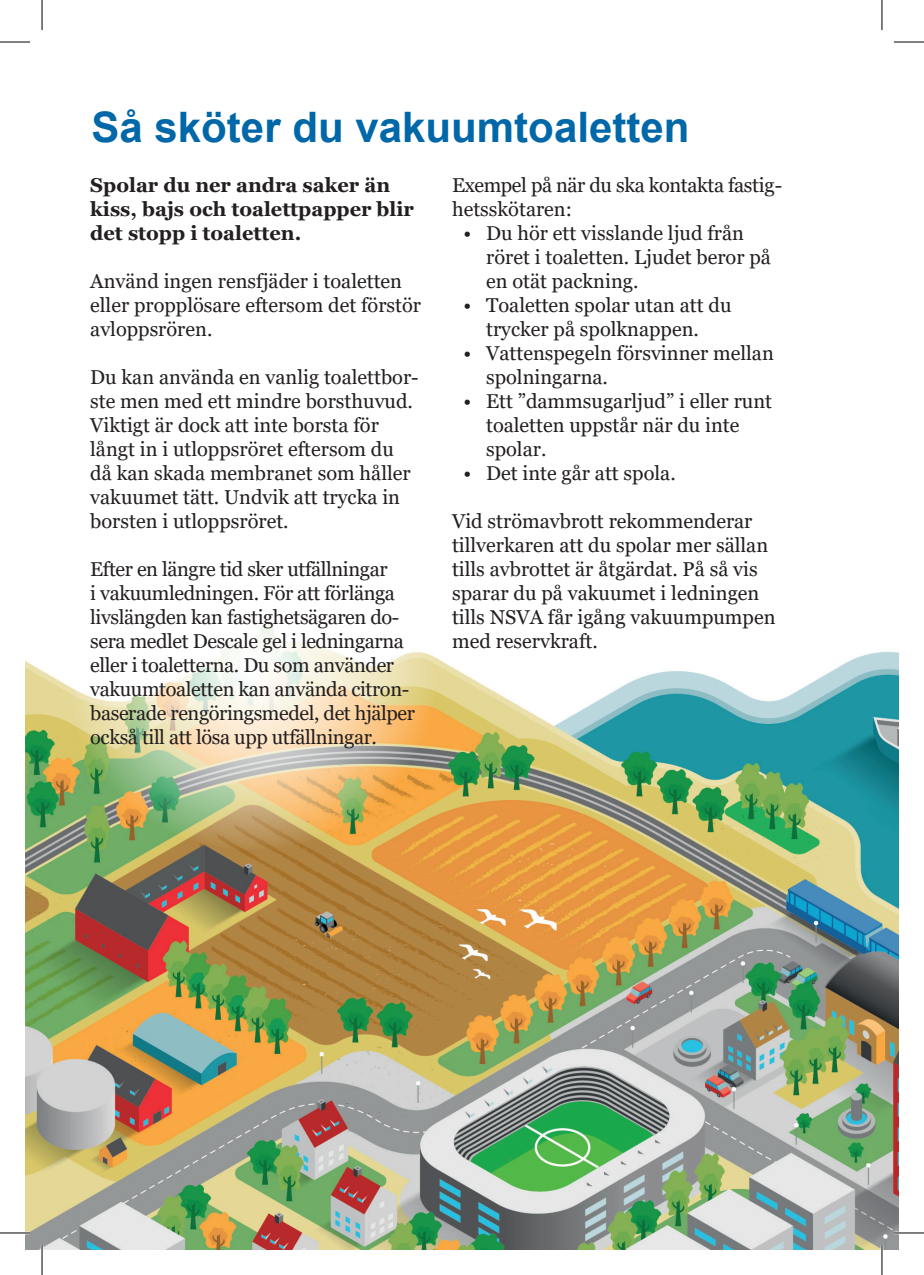
<style>
.page{position:relative;width:924px;height:1275px;background:#fff}
.page>*{position:absolute;margin:0;border:0;box-sizing:border-box;transform-origin:0 0}
.t1{font:700 42px "Arial";color:#0068a8}
.t2{font:20px/24px "Georgia";color:#231f20}
.t3{font:20px/24px "Georgia";letter-spacing:-.02em;color:#231f20}
.t4{font:700 20px/24px "Georgia";color:#231f20}
</style>
<div class="page">
<img style="left:25px;top:651px;width:873px;height:599px">
<svg style="left:66px;top:482px;width:371px;height:368px"></svg>
<hr style="left:0;top:1231px;width:30px;height:3px;background:#fff">
<hr style="left:893px;top:1231px;width:30px;height:3px;background:#fff">
<hr style="left:41px;top:1245px;width:2px;height:30px;background:#fff">
<hr style="left:880px;top:1245px;width:2px;height:30px;background:#fff">
<hr style="left:0;top:42px;width:30px;height:1px;background:#000">
<hr style="left:893px;top:42px;width:30px;height:1px;background:#000">
<hr style="left:0;top:1232px;width:30px;height:1px;background:#000">
<hr style="left:893px;top:1232px;width:30px;height:1px;background:#000">
<hr style="left:42px;top:0;width:1px;height:30px;background:#000">
<hr style="left:42px;top:1245px;width:1px;height:30px;background:#000">
<hr style="left:881px;top:0;width:1px;height:30px;background:#000">
<hr style="left:881px;top:1245px;width:1px;height:30px;background:#000">
<h1 class="t1" style="left:91px;top:97px;width:599px">Så sköter du vakuumtoaletten</h1>
<p class="t4" style="left:90px;top:173px;width:325px">Spolar du ner andra saker än kiss, bajs och toalettpapper blir det stopp i toaletten.</p>
<p class="t2" style="left:90px;top:269px;width:332px">Använd ingen rensfjäder i toaletten eller propplösare eftersom det förstör avloppsrören.</p>
<p class="t2" style="left:90px;top:365px;width:330px">Du kan använda en vanlig toalettbor&shy;ste men med ett mindre borsthuvud.<br>Viktigt är dock att inte borsta för långt in i utloppsröret eftersom du då kan skada membranet som håller vakuumet tätt. Undvik att trycka in borsten i utloppsröret.</p>
<p class="t3" style="left:90px;top:557px;width:326px">Efter en längre tid sker utfällningar<br>i vakuumledningen. För att förlänga livslängden kan fastighetsägaren do&shy;sera medlet Descale gel i ledningarna eller i toaletterna. Du som använder vakuumtoaletten kan använda citron&shy;baserade rengöringsmedel, det hjälper också till att lösa upp utfällningar.</p>
<p class="t3" style="left:452px;top:173px;width:331px">Exempel på när du ska kontakta fastig&shy;hetsskötaren:</p>
<p class="t2" style="left:486px;top:221px;width:286px;text-indent:-23px">• Du hör ett visslande ljud från röret i toaletten. Ljudet beror på en otät packning.</p>
<p class="t2" style="left:463px;top:293px;width:269px;text-align:center">• Toaletten spolar utan att du trycker på spolknappen.</p>
<p class="t2" style="left:486px;top:341px;width:289px;text-indent:-23px">• Vattenspegeln försvinner mellan spolningarna.</p>
<p class="t2" style="left:486px;top:389px;width:287px;text-indent:-23px">• Ett ”dammsugarljud” i eller runt toaletten uppstår när du inte spolar.</p>
<p class="t2" style="left:463px;top:461px;width:214px">• Det inte går att spola.</p>
<p class="t2" style="left:452px;top:509px;width:325px">Vid strömavbrott rekommenderar tillverkaren att du spolar mer sällan tills avbrottet är åtgärdat. På så vis sparar du på vakuumet i ledningen tills NSVA får igång vakuumpumpen med reservkraft.</p>
</div>
